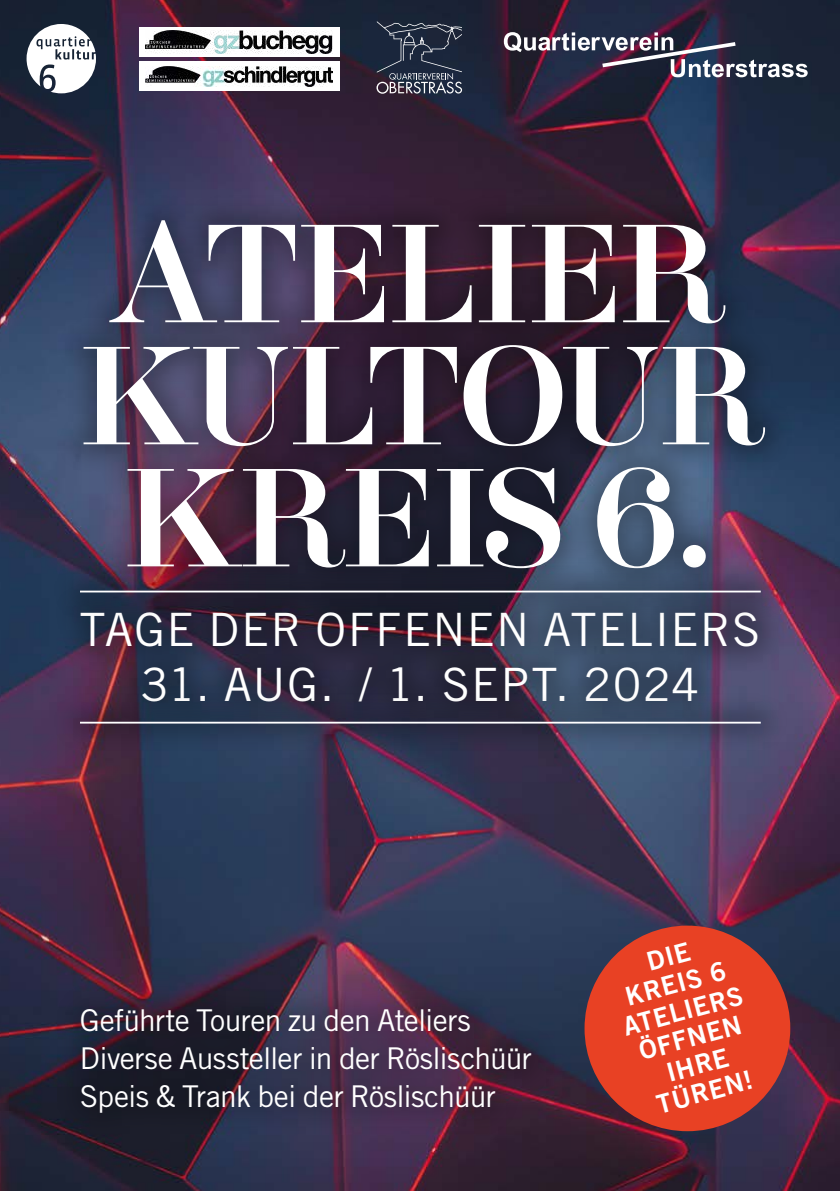
<style>
.page{position:relative;width:840px;height:1191px;background:#fff}
.page>*{position:absolute;margin:0;border:0;box-sizing:border-box;transform-origin:0 0}
.t1{font:121.6px/122px "Aker Brygge Display";letter-spacing:-.01em;color:#fff;text-align:center}
.t2{font:46px "Trade Gothic LT Std";letter-spacing:.03em;color:#fff}
.t3{font:30px/38px "Trade Gothic LT Std";letter-spacing:-.025em;color:#fff}
.t4{font:26px/28px "Trade Gothic LT Std Bd 2";color:#fff;text-align:center}
</style>
<div class="page">
<img style="left:0;top:0;width:839px;height:1191px">
<div style="left:52px;top:979px;width:508px;height:163px;background:#000;opacity:.2"></div>
<svg style="left:503px;top:32px;width:304px;height:45px"></svg>
<div style="left:138px;top:27px;width:201px;height:30px;background:#fff"></div>
<img style="left:145px;top:30px;width:187px;height:24px">
<div style="left:138px;top:61px;width:201px;height:30px;background:#fff"></div>
<img style="left:145px;top:66px;width:187px;height:20px">
<svg style="left:27px;top:24px;width:69px;height:69px"></svg>
<svg style="left:376px;top:21px;width:86px;height:73px"></svg>
<div style="left:584px;top:925px;width:205px;height:206px;background:#e84124;border-radius:50%"></div>
<div style="left:54px;top:191px;width:740px;height:407px;background:#000;opacity:.3"></div>
<div style="left:52px;top:582px;width:733px;height:149px;background:#000;opacity:.3"></div>
<div style="left:51px;top:691px;width:738px;height:63px;background:#000;opacity:.3"></div>
<hr style="left:80px;top:721px;width:680px;height:2px;background:#fff">
<div style="left:51px;top:560px;width:738px;height:63px;background:#000;opacity:.3"></div>
<hr style="left:80px;top:590px;width:680px;height:2px;background:#fff">
<h1 class="t1" style="left:80px;top:218px;width:681px">ATELIER<br>KULTOUR<br>KREIS 6.</h1>
<h2 class="t2" style="left:80px;top:601px;width:681px">TAGE DER OFFENEN ATELIERS</h2>
<h2 class="t2" style="left:141px;top:656px;width:559px">31. AUG. / 1. SEPT. 2024</h2>
<p class="t3" style="left:80px;top:1001px;width:453px">Geführte Touren zu den Ateliers<br>Diverse Aussteller in der Röslischüür<br>Speis &amp; Trank bei der Röslischüür</p>
<p class="t4" style="left:605px;top:958px;width:124px;rotate:-15deg">DIE<br>KREIS 6<br>ATELIERS<br>ÖFFNEN<br>IHRE<br>TÜREN!</p>
</div>
